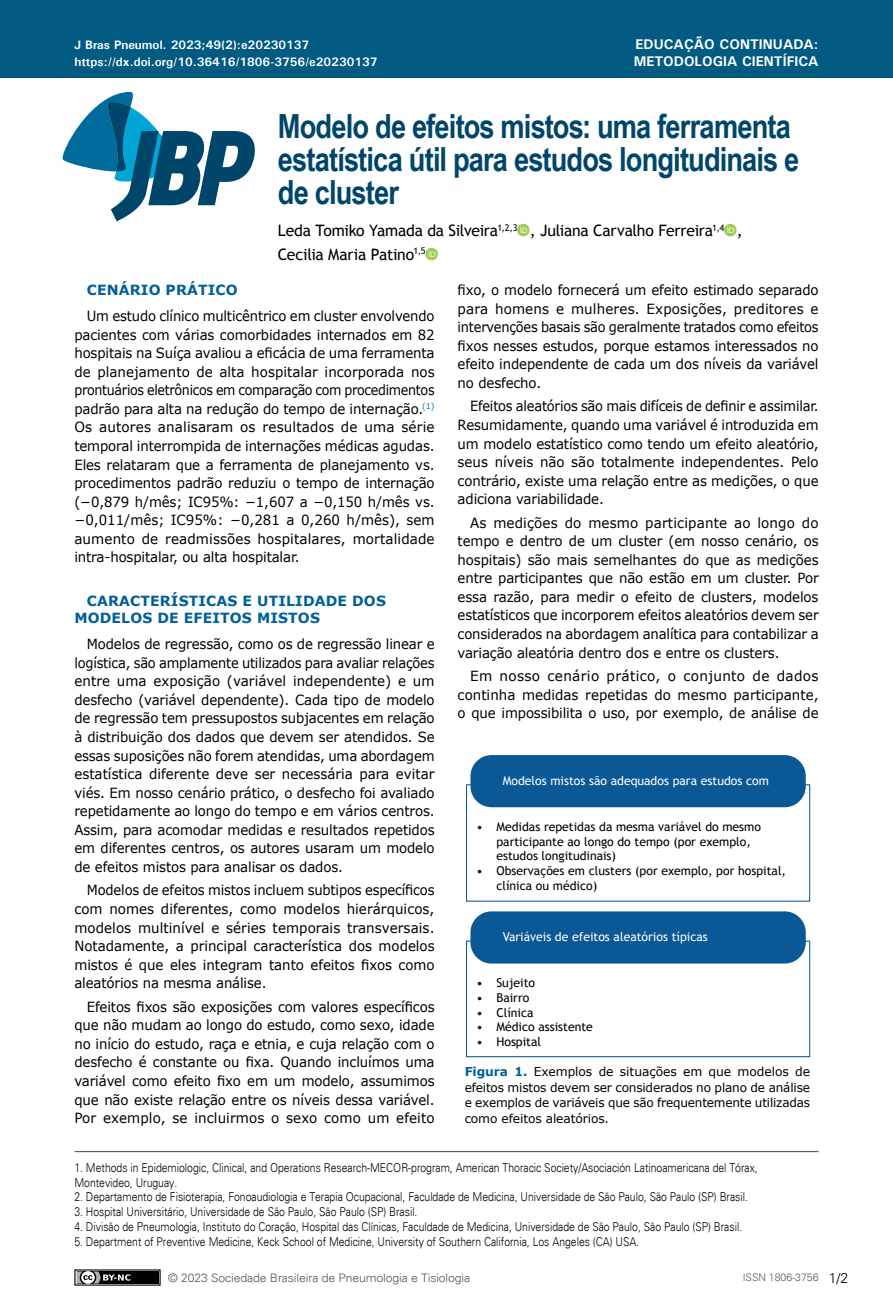
<style>
.page{position:relative;width:893px;height:1315px;background:#fff}
.page>*{position:absolute;margin:0;border:0;box-sizing:border-box;transform-origin:0 0}
.t1{font:700 33.25px/33.2px "Arial Narrow";letter-spacing:-.025em;color:#00466b}
.t2{font:21px "ID font Regular";color:#9dcc52}
.t3{font:15.75px "Trebuchet MS";letter-spacing:-.015em;color:#000}
.t4{font:14px/18.6px "Verdana";letter-spacing:-.01em;color:#000;text-align:justify;scale:.95 1}
.t5{font:14px/18.6px "Verdana";letter-spacing:-.01em;color:#000;text-align:justify;scale:.94 1}
.t6{font:14px/18.6px "Verdana";letter-spacing:-.01em;color:#000;text-align:justify;scale:.96 1}
.t7{font:14px/18.6px "Verdana";letter-spacing:-.01em;color:#000;text-align:justify;scale:.93 1}
.t8{font:14px/18.6px "Verdana";letter-spacing:-.01em;color:#000;text-align:justify}
.t9{font:700 14px/16.8px "Verdana";letter-spacing:.01em;color:#01609a}
.t10{font:700 14px/16.8px "Univers";color:#fff}
.t11{font:300 14px "Univers";color:#000}
.t12{font:300 12.25px/14.9px "Univers";color:#000;scale:.85 1}
.t13{font:12.25px/14.7px "Trebuchet MS";color:#000}
.t14{font:12.25px/15.8px "Verdana";letter-spacing:-.015em;color:#000;text-align:justify}
.t15{font:700 12.25px "Univers";color:#fff}
.t16{font:12.25px "Trebuchet MS";color:#fff}
.t17{font:300 11.72px "Univers";letter-spacing:-.01em;color:#58595b;scale:1.04 1}
.t18{font:300 10.5px "Univers";color:#58595b}
.s1{font-family:"ID font Regular";font-size:21px;color:#9dcc52}
.s2{font-family:"Trebuchet MS";font-size:15.75px;color:#000}
.s3{font-weight:700;color:#01609a}
</style>
<div class="page">
<div style="left:0;top:0;width:893px;height:78px;background:#005a82"></div>
<svg style="left:62px;top:91px;width:193px;height:130px"></svg>
<div style="left:75px;top:1270px;width:85px;height:15px;background:#000"></div>
<div style="left:74px;top:1269px;width:87px;height:16px;border:1px solid #000"></div>
<svg style="left:74px;top:1269px;width:56px;height:17px"></svg>
<hr style="left:74px;top:1151px;width:745px;height:1px;background:#464547">
<div style="left:466px;top:784px;width:344px;height:117px;border:1px solid #0a5896"></div>
<div style="left:466px;top:940px;width:344px;height:117px;border:1px solid #0a5896"></div>
<div style="left:470px;top:755px;width:336px;height:52px;background:#0a5896;border-radius:21px"></div>
<div style="left:470px;top:911px;width:336px;height:52px;background:#0a5896;border-radius:21px"></div>
<p class="t15" style="left:74px;top:37px;width:236px">J Bras Pneumol. 2023;49(2):e20230137</p>
<p class="t10" style="left:634px;top:36px;width:186px">EDUCAÇÃO CONTINUADA:<br>METODOLOGIA CIENTÍFICA</p>
<p class="t15" style="left:74px;top:54px;width:305px">https://dx.doi.org/10.36416/1806-3756/e20230137</p>
<h1 class="t1" style="left:278px;top:108px;width:523px">Modelo de efeitos mistos: uma ferramenta estatística útil para estudos longitudinais e de cluster</h1>
<p class="t3" style="left:278px;top:222px;width:448px">Leda Tomiko Yamada da Silveira<sup>1,2,3</sup><span class="s1">a</span>, Juliana Carvalho Ferreira<sup>1,4</sup></p>
<h2 class="t2" style="left:724px;top:220px;width:20px">a<span class="s2">,</span></h2>
<p class="t3" style="left:278px;top:245px;width:149px">Cecilia Maria Patino<sup>1,5</sup></p>
<h2 class="t2" style="left:425px;top:243px;width:14px">a</h2>
<p class="t9" style="left:87px;top:282px;width:152px">CENÁRIO PRÁTICO</p>
<p class="t5" style="left:74px;top:307px;width:385px;text-indent:12px">Um estudo clínico multicêntrico em cluster envolvendo pacientes com várias comorbidades internados em 82 hospitais na Suíça avaliou a eficácia de uma ferramenta de planejamento de alta hospitalar incorporada nos prontuários eletrônicos em comparação com procedimentos padrão para alta na redução do tempo de internação.<sup>(1)<br></sup>Os autores analisaram os resultados de uma série temporal interrompida de internações médicas agudas.<br>Eles relataram que a ferramenta de planejamento vs. procedimentos padrão reduziu o tempo de internação (−0,879 h/mês; IC95%: −1,607 a −0,150 h/mês vs. −0,011/mês; IC95%: −0,281 a 0,260 h/mês), sem aumento de readmissões hospitalares, mortalidade intra-hospitalar, ou alta hospitalar.</p>
<p class="t9" style="left:74px;top:593px;width:313px;text-indent:12px">CARACTERÍSTICAS E UTILIDADE DOS<br>MODELOS DE EFEITOS MISTOS</p>
<p class="t4" style="left:74px;top:635px;width:381px;text-indent:12px">Modelos de regressão, como os de regressão linear e logística, são amplamente utilizados para avaliar relações entre uma exposição (variável independente) e um desfecho (variável dependente). Cada tipo de modelo de regressão tem pressupostos subjacentes em relação à distribuição dos dados que devem ser atendidos. Se essas suposições não forem atendidas, uma abordagem estatística diferente deve ser necessária para evitar viés. Em nosso cenário prático, o desfecho foi avaliado repetidamente ao longo do tempo e em vários centros.<br>Assim, para acomodar medidas e resultados repetidos em diferentes centros, os autores usaram um modelo de efeitos mistos para analisar os dados.</p>
<p class="t5" style="left:74px;top:881px;width:385px;text-indent:12px">Modelos de efeitos mistos incluem subtipos específicos com nomes diferentes, como modelos hierárquicos, modelos multinível e séries temporais transversais.<br>Notadamente, a principal característica dos modelos mistos é que eles integram tanto efeitos fixos como aleatórios na mesma análise.</p>
<p class="t4" style="left:74px;top:997px;width:381px;text-indent:12px">Efeitos fixos são exposições com valores específicos que não mudam ao longo do estudo, como sexo, idade no início do estudo, raça e etnia, e cuja relação com o desfecho é constante ou fixa. Quando incluímos uma variável como efeito fixo em um modelo, assumimos que não existe relação entre os níveis dessa variável.<br>Por exemplo, se incluirmos o sexo como um efeito</p>
<p class="t4" style="left:458px;top:281px;width:381px">fixo, o modelo fornecerá um efeito estimado separado para homens e mulheres. Exposições, preditores e intervenções basais são geralmente tratados como efeitos fixos nesses estudos, porque estamos interessados no efeito independente de cada um dos níveis da variável no desfecho.</p>
<p class="t7" style="left:458px;top:397px;width:390px;text-indent:12px">Efeitos aleatórios são mais difíceis de definir e assimilar.<br>Resumidamente, quando uma variável é introduzida em um modelo estatístico como tendo um efeito aleatório, seus níveis não são totalmente independentes. Pelo contrário, existe uma relação entre as medições, o que adiciona variabilidade.</p>
<p class="t6" style="left:458px;top:513px;width:378px;text-indent:12px">As medições do mesmo participante ao longo do tempo e dentro de um cluster (em nosso cenário, os hospitais) são mais semelhantes do que as medições entre participantes que não estão em um cluster. Por essa razão, para medir o efeito de clusters, modelos estatísticos que incorporem efeitos aleatórios devem ser considerados na abordagem analítica para contabilizar a variação aleatória dentro dos e entre os clusters.</p>
<p class="t8" style="left:458px;top:667px;width:362px;text-indent:12px">Em nosso cenário prático, o conjunto de dados continha medidas repetidas do mesmo participante, o que impossibilita o uso, por exemplo, de análise de</p>
<p class="t16" style="left:503px;top:773px;width:268px">Modelos mistos são adequados para estudos com</p>
<p class="t13" style="left:496px;top:819px;width:266px;text-indent:-20px">• Medidas repetidas da mesma variável do mesmo participante ao longo do tempo (por exemplo, estudos longitudinais)</p>
<p class="t13" style="left:496px;top:863px;width:291px;text-indent:-20px">• Observações em clusters (por exemplo, por hospital, clínica ou médico)</p>
<p class="t16" style="left:503px;top:929px;width:206px">Variáveis de efeitos aleatórios típicas</p>
<p class="t13" style="left:477px;top:975px;width:60px">• Sujeito</p>
<p class="t13" style="left:477px;top:990px;width:54px">• Bairro</p>
<p class="t13" style="left:477px;top:1005px;width:58px">• Clínica</p>
<p class="t13" style="left:477px;top:1019px;width:118px">• Médico assistente</p>
<p class="t13" style="left:477px;top:1034px;width:66px">• Hospital</p>
<p class="t14" style="left:465px;top:1063px;width:347px"><span class="s3">Figura 1.</span> Exemplos de situações em que modelos de efeitos mistos devem ser considerados no plano de análise e exemplos de variáveis que são frequentemente utilizadas como efeitos aleatórios.</p>
<p class="t12" style="left:74px;top:1160px;width:805px">1. Methods in Epidemiologic, Clinical, and Operations Research-MECOR-program, American Thoracic Society/Asociación Latinoamericana del Tórax,<br>Montevideo, Uruguay.</p>
<p class="t12" style="left:74px;top:1189px;width:794px">2. Departamento de Fisioterapia, Fonoaudiologia e Terapia Ocupacional, Faculdade de Medicina, Universidade de São Paulo, São Paulo (SP) Brasil.</p>
<p class="t12" style="left:74px;top:1204px;width:405px">3. Hospital Universitário, Universidade de São Paulo, São Paulo (SP) Brasil.</p>
<p class="t12" style="left:74px;top:1219px;width:787px">4. Divisão de Pneumologia, Instituto do Coração, Hospital das Clínicas, Faculdade de Medicina, Universidade de São Paulo, São Paulo (SP) Brasil.</p>
<p class="t12" style="left:74px;top:1233px;width:666px">5. Department of Preventive Medicine, Keck School of Medicine, University of Southern California, Los Angeles (CA) USA.</p>
<p class="t17" style="left:168px;top:1270px;width:292px">© 2023 Sociedade Brasileira de Pneumologia e Tisiologia</p>
<p class="t18" style="left:743px;top:1271px;width:77px">ISSN 1806-3756</p>
<p class="t11" style="left:829px;top:1269px;width:21px">1/2</p>
</div>
